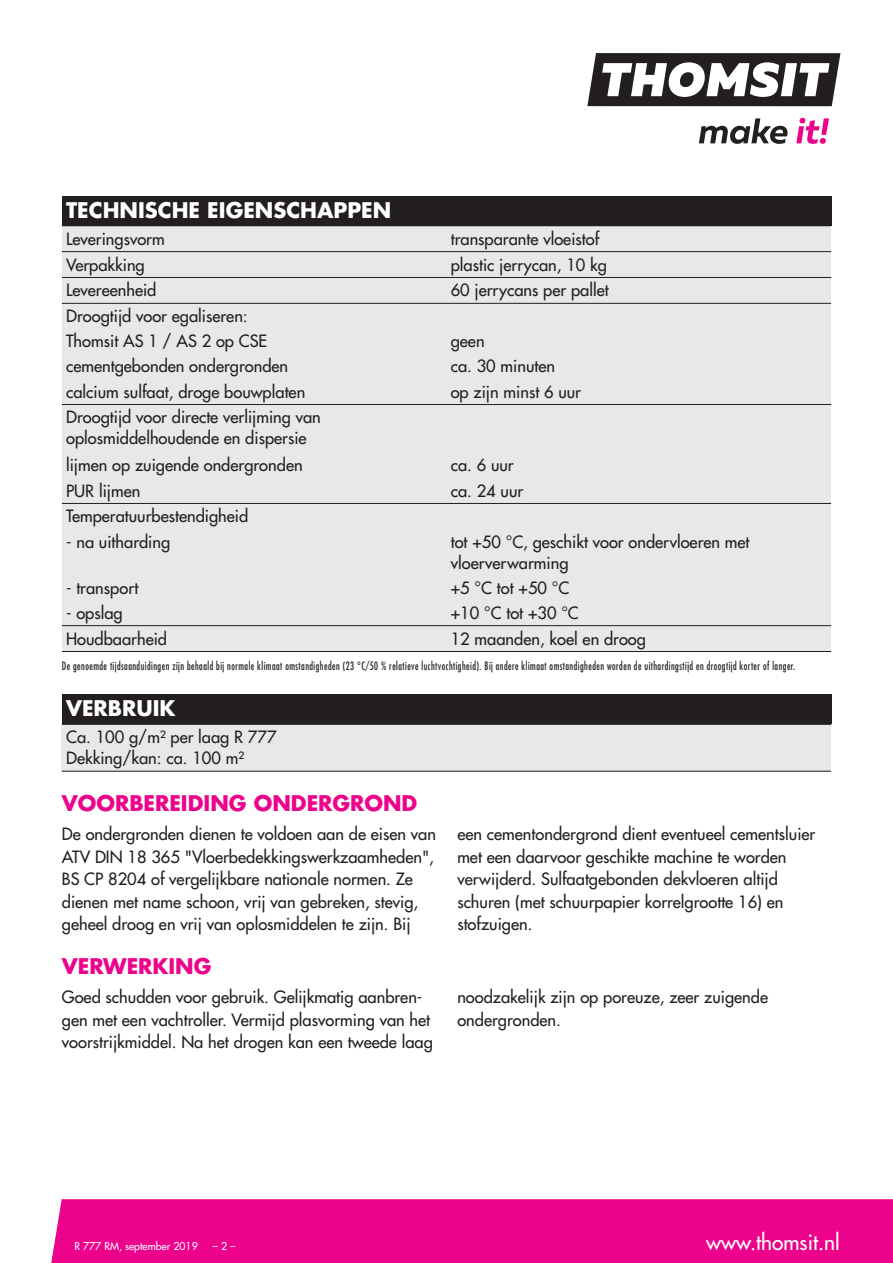
<style>
.page{position:relative;width:893px;height:1263px;background:#fff}
.page>*{position:absolute;margin:0;border:0;box-sizing:border-box;transform-origin:0 0}
.t1{font:700 21px "Futura";color:#ed028c}
.t2{font:700 21px "Futura";color:#fff}
.t3{font:21px "Futura";color:#fff}
.t4{font:16.5px/22.5px "Futura";color:#231f20}
.t5{font:condensed 11.25px "Futura";letter-spacing:.05em;color:#231f20;scale:.85 1}
.t6{font:10.5px "Futura";color:#fff}
</style>
<div class="page">
<svg style="left:587px;top:53px;width:253px;height:53px"></svg>
<svg style="left:699px;top:118px;width:89px;height:26px"></svg>
<svg style="left:796px;top:118px;width:33px;height:26px"></svg>
<div style="left:51px;top:1199px;width:842px;height:64px;background:#ed028c"></div>
<div style="left:62px;top:225px;width:384px;height:27px;background:#e7e8e9"></div>
<div style="left:446px;top:225px;width:385px;height:27px;background:#e7e8e9"></div>
<div style="left:62px;top:252px;width:384px;height:25px;background:#e7e8e9"></div>
<div style="left:446px;top:252px;width:385px;height:25px;background:#e7e8e9"></div>
<div style="left:62px;top:277px;width:384px;height:26px;background:#e7e8e9"></div>
<div style="left:446px;top:277px;width:385px;height:26px;background:#e7e8e9"></div>
<div style="left:62px;top:303px;width:384px;height:26px;background:#e7e8e9"></div>
<div style="left:446px;top:303px;width:385px;height:26px;background:#e7e8e9"></div>
<div style="left:62px;top:329px;width:384px;height:25px;background:#e7e8e9"></div>
<div style="left:446px;top:329px;width:385px;height:25px;background:#e7e8e9"></div>
<div style="left:62px;top:354px;width:384px;height:25px;background:#e7e8e9"></div>
<div style="left:446px;top:354px;width:385px;height:25px;background:#e7e8e9"></div>
<div style="left:62px;top:379px;width:384px;height:25px;background:#e7e8e9"></div>
<div style="left:446px;top:379px;width:385px;height:25px;background:#e7e8e9"></div>
<div style="left:62px;top:404px;width:384px;height:49px;background:#e7e8e9"></div>
<div style="left:446px;top:404px;width:385px;height:49px;background:#e7e8e9"></div>
<div style="left:62px;top:453px;width:384px;height:25px;background:#e7e8e9"></div>
<div style="left:446px;top:453px;width:385px;height:25px;background:#e7e8e9"></div>
<div style="left:62px;top:478px;width:384px;height:25px;background:#e7e8e9"></div>
<div style="left:446px;top:478px;width:385px;height:25px;background:#e7e8e9"></div>
<div style="left:62px;top:503px;width:384px;height:26px;background:#e7e8e9"></div>
<div style="left:446px;top:503px;width:385px;height:26px;background:#e7e8e9"></div>
<div style="left:62px;top:529px;width:384px;height:46px;background:#e7e8e9"></div>
<div style="left:446px;top:529px;width:385px;height:46px;background:#e7e8e9"></div>
<div style="left:62px;top:575px;width:384px;height:25px;background:#e7e8e9"></div>
<div style="left:446px;top:575px;width:385px;height:25px;background:#e7e8e9"></div>
<div style="left:62px;top:600px;width:384px;height:26px;background:#e7e8e9"></div>
<div style="left:446px;top:600px;width:385px;height:26px;background:#e7e8e9"></div>
<div style="left:62px;top:626px;width:384px;height:26px;background:#e7e8e9"></div>
<div style="left:446px;top:626px;width:385px;height:26px;background:#e7e8e9"></div>
<hr style="left:62px;top:225px;width:769px;height:1px;background:#231f20">
<hr style="left:62px;top:251px;width:769px;height:1px;background:#231f20">
<hr style="left:62px;top:277px;width:769px;height:1px;background:#231f20">
<hr style="left:62px;top:303px;width:769px;height:1px;background:#231f20">
<hr style="left:62px;top:404px;width:769px;height:1px;background:#231f20">
<hr style="left:62px;top:503px;width:769px;height:1px;background:#231f20">
<hr style="left:62px;top:625px;width:769px;height:1px;background:#231f20">
<hr style="left:62px;top:651px;width:769px;height:1px;background:#231f20">
<div style="left:62px;top:196px;width:769px;height:29px;background:#231f20"></div>
<div style="left:62px;top:724px;width:769px;height:47px;background:#e7e8e9"></div>
<hr style="left:62px;top:724px;width:769px;height:1px;background:#231f20">
<hr style="left:62px;top:771px;width:769px;height:1px;background:#231f20">
<div style="left:62px;top:694px;width:769px;height:30px;background:#231f20"></div>
<p class="t2" style="left:66px;top:200px;width:327px">TECHNISCHE EIGENSCHAPPEN</p>
<p class="t4" style="left:66px;top:228px;width:100px">Leveringsvorm</p>
<p class="t4" style="left:451px;top:228px;width:150px">transparante vloeistof</p>
<p class="t4" style="left:66px;top:254px;width:80px">Verpakking</p>
<p class="t4" style="left:451px;top:254px;width:158px">plastic jerrycan, 10 kg</p>
<p class="t4" style="left:66px;top:280px;width:92px">Levereenheid</p>
<p class="t4" style="left:451px;top:280px;width:159px">60 jerrycans per pallet</p>
<p class="t4" style="left:66px;top:305px;width:203px;line-height:25px">Droogtijd voor egaliseren:<br>Thomsit AS 1 / AS 2 op CSE</p>
<p class="t4" style="left:451px;top:331px;width:35px">geen</p>
<p class="t4" style="left:66px;top:356px;width:224px">cementgebonden ondergronden</p>
<p class="t4" style="left:451px;top:356px;width:106px">ca. 30 minuten</p>
<p class="t4" style="left:66px;top:381px;width:241px">calcium sulfaat, droge bouwplaten</p>
<p class="t4" style="left:451px;top:381px;width:132px">op zijn minst 6 uur</p>
<p class="t4" style="left:66px;top:408px;width:256px;line-height:21px">Droogtijd voor directe verlijming van oplosmiddelhoudende en dispersie</p>
<p class="t4" style="left:66px;top:455px;width:238px">lijmen op zuigende ondergronden</p>
<p class="t4" style="left:451px;top:455px;width:64px">ca. 6 uur</p>
<p class="t4" style="left:66px;top:480px;width:76px">PUR lijmen</p>
<p class="t4" style="left:451px;top:480px;width:74px">ca. 24 uur</p>
<p class="t4" style="left:66px;top:506px;width:184px">Temperatuurbestendigheid</p>
<p class="t4" style="left:66px;top:531px;width:106px">- na uitharding</p>
<p class="t4" style="left:451px;top:532px;width:300px;line-height:21px">tot +50 °C, geschikt voor ondervloeren met vloerverwarming</p>
<p class="t4" style="left:66px;top:577px;width:74px">- transport</p>
<p class="t4" style="left:451px;top:577px;width:120px">+5 °C tot +50 °C</p>
<p class="t4" style="left:66px;top:602px;width:58px">- opslag</p>
<p class="t4" style="left:451px;top:602px;width:130px">+10 °C tot +30 °C</p>
<p class="t4" style="left:66px;top:628px;width:103px">Houdbaarheid</p>
<p class="t4" style="left:451px;top:628px;width:197px">12 maanden, koel en droog</p>
<p class="t5" style="left:62px;top:661px;width:864px">De genoemde tijdsaanduidingen zijn behaald bij normale klimaat omstandigheden (23 °C/50 % relatieve luchtvochtigheid). Bij andere klimaat omstandigheden worden de uithardingstijd en droogtijd korter of langer.</p>
<p class="t2" style="left:66px;top:699px;width:111px">VERBRUIK</p>
<p class="t4" style="left:66px;top:728px;width:212px;line-height:21px">Ca. 100 g/m² per laag R 777<br>Dekking/kan: ca. 100 m²</p>
<p class="t1" style="left:62px;top:793px;width:357px">VOORBEREIDING ONDERGROND</p>
<p class="t4" style="left:62px;top:824px;width:376px">De ondergronden dienen te voldoen aan de eisen van ATV DIN 18 365 "Vloerbedekkingswerkzaamheden", BS CP 8204 of vergelijkbare nationale normen. Ze dienen met name schoon, vrij van gebreken, stevig, geheel droog en vrij van oplosmiddelen te zijn. Bij</p>
<p class="t4" style="left:457px;top:824px;width:360px">een cementondergrond dient eventueel cementsluier met een daarvoor geschikte machine te worden verwijderd. Sulfaatgebonden dekvloeren altijd schuren (met schuurpapier korrelgrootte 16) en stofzuigen.</p>
<p class="t1" style="left:62px;top:956px;width:151px">VERWERKING</p>
<p class="t4" style="left:62px;top:987px;width:373px">Goed schudden voor gebruik. Gelijkmatig aanbren&shy;gen met een vachtroller. Vermijd plasvorming van het voorstrijkmiddel. Na het drogen kan een tweede laag</p>
<p class="t4" style="left:457px;top:987px;width:312px">noodzakelijk zijn op poreuze, zeer zuigende ondergronden.</p>
<p class="t6" style="left:74px;top:1241px;width:125px">R 777 RM, september 2019</p>
<p class="t6" style="left:213px;top:1241px;width:24px">–2–</p>
<p class="t3" style="left:706px;top:1232px;width:135px">www.thomsit.nl</p>
</div>
